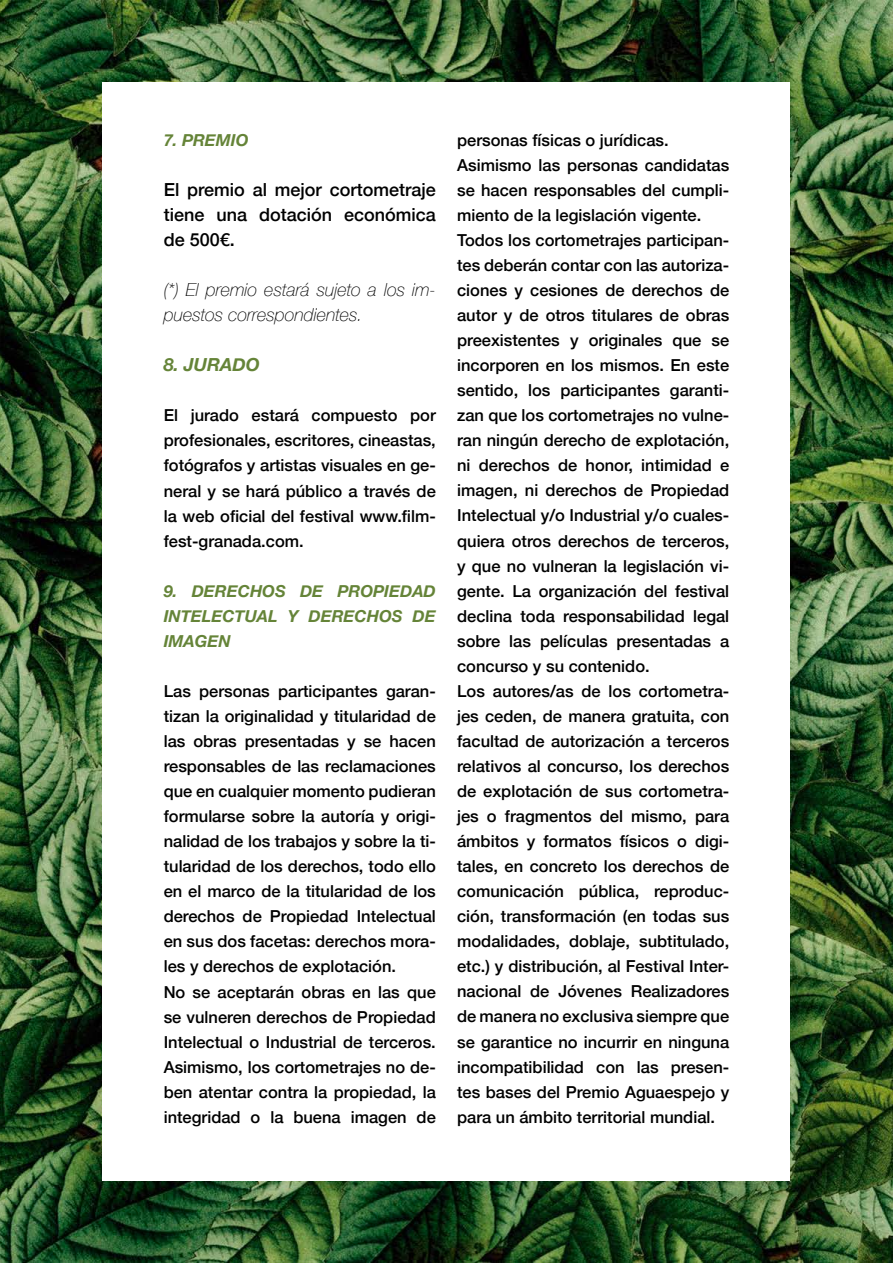
<style>
.page{position:relative;width:893px;height:1263px;background:#fff}
.page>*{position:absolute;margin:0;border:0;box-sizing:border-box;transform-origin:0 0}
.t1{font:500 18px/25px "Helvetica Neue";color:#000;text-align:justify}
.t2{font:italic 100 18px/25px "Helvetica Neue";color:#000}
.t3{font:italic 700 18px "Helvetica Neue";color:#658438}
.t4{font:500 16.5px/25px "Helvetica Neue";color:#000}
.t5{font:italic 700 16.5px/25px "Helvetica Neue";color:#658438;text-align:justify}
</style>
<div class="page">
<img style="left:0;top:0;width:893px;height:1263px">
<div style="left:103px;top:82px;width:687px;height:1098px;background:#fff"></div>
<p class="t5" style="left:164px;top:127px;width:86px">7. PREMIO</p>
<p class="t1" style="left:164px;top:177px;width:274px">El premio al mejor cortometraje tiene una dotación económica de 500€.</p>
<p class="t2" style="left:164px;top:277px;width:274px">(*) El premio estará sujeto a los im&shy;puestos correspondientes.</p>
<p class="t3" style="left:164px;top:354px;width:98px">8. JURADO</p>
<p class="t4" style="left:164px;top:403px;width:274px;text-align:justify">El jurado estará compuesto por profesionales, escritores, cineastas, fotógrafos y artistas visuales en ge&shy;neral y se hará público a través de la web oficial del festival www.film&shy;fest-granada.com.</p>
<p class="t5" style="left:164px;top:578px;width:274px">9. DERECHOS DE PROPIEDAD INTELECTUAL Y DERECHOS DE IMAGEN</p>
<p class="t4" style="left:164px;top:678px;width:274px">Las personas participantes garan&shy;tizan la originalidad y titularidad de las obras presentadas y se hacen responsables de las reclamaciones que en cualquier momento pudieran formularse sobre la autoría y origi&shy;nalidad de los trabajos y sobre la ti&shy;tularidad de los derechos, todo ello en el marco de la titularidad de los derechos de Propiedad Intelectual en sus dos facetas: derechos mora&shy;les y derechos de explotación.<br>No se aceptarán obras en las que se vulneren derechos de Propiedad Intelectual o Industrial de terceros.<br>Asimismo, los cortometrajes no de&shy;ben atentar contra la propiedad, la integridad o la buena imagen de</p>
<p class="t4" style="left:457px;top:127px;width:274px">personas físicas o jurídicas.<br>Asimismo las personas candidatas se hacen responsables del cumpli&shy;miento de la legislación vigente.<br>Todos los cortometrajes participan&shy;tes deberán contar con las autoriza&shy;ciones y cesiones de derechos de autor y de otros titulares de obras preexistentes y originales que se incorporen en los mismos. En este sentido, los participantes garanti&shy;zan que los cortometrajes no vulne&shy;ran ningún derecho de explotación, ni derechos de honor, intimidad e imagen, ni derechos de Propiedad Intelectual y/o Industrial y/o cuales&shy;quiera otros derechos de terceros, y que no vulneran la legislación vi&shy;gente. La organización del festival declina toda responsabilidad legal sobre las películas presentadas a concurso y su contenido.<br>Los autores/as de los cortometra&shy;jes ceden, de manera gratuita, con facultad de autorización a terceros relativos al concurso, los derechos de explotación de sus cortometra&shy;jes o fragmentos del mismo, para ámbitos y formatos físicos o digi&shy;tales, en concreto los derechos de comunicación pública, reproduc&shy;ción, transformación (en todas sus modalidades, doblaje, subtitulado, etc.) y distribución, al Festival Inter&shy;nacional de Jóvenes Realizadores de manera no exclusiva siempre que se garantice no incurrir en ninguna incompatibilidad con las presen&shy;tes bases del Premio Aguaespejo y para un ámbito territorial mundial.</p>
</div>
